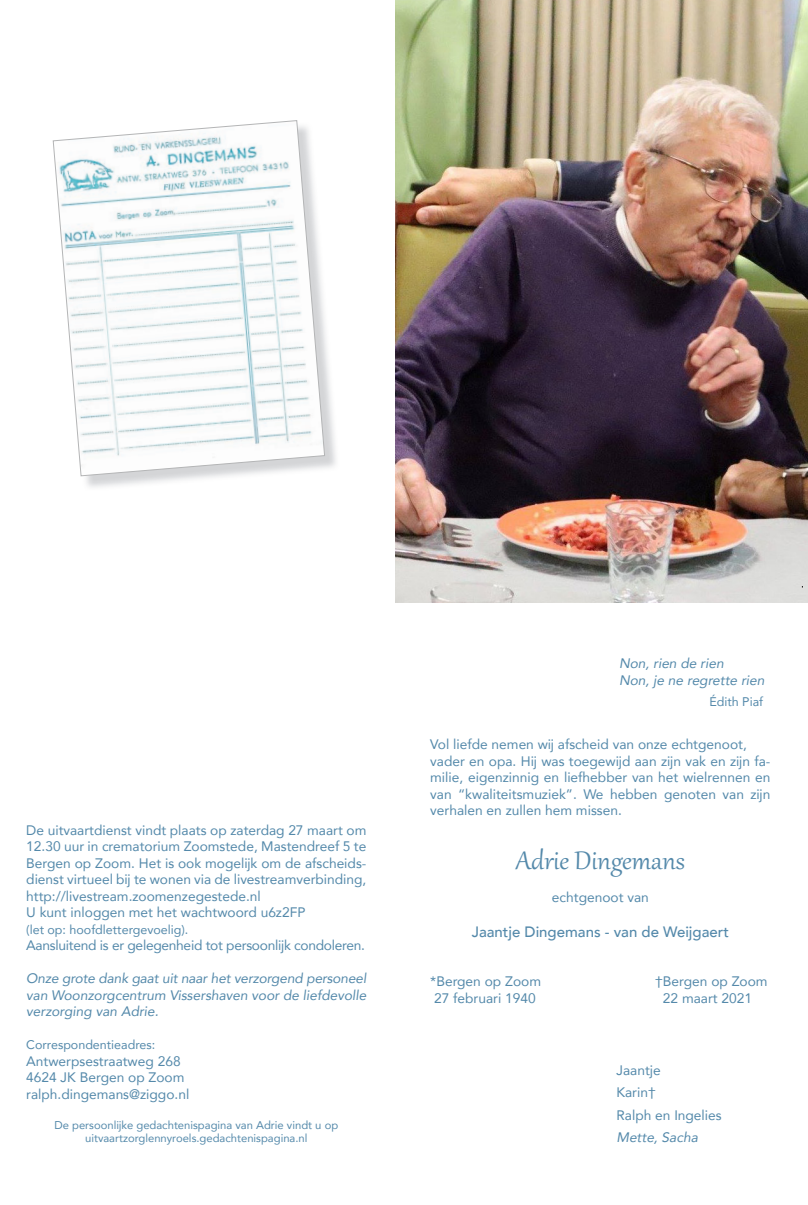
<style>
.page{position:relative;width:808px;height:1205px;background:#fff}
.page>*{position:absolute;margin:0;border:0;box-sizing:border-box;transform-origin:0 0}
.t1{font:31.25px "Gabriola";color:#5489aa}
.t2{font:500 15px "Avenir";color:#5489aa}
.t3{font:13.75px/16.5px "Avenir";color:#5489aa}
.t4{font:13.75px "Avenir";letter-spacing:-.02em;color:#5489aa}
.t5{font:italic 13.75px/16.5px "Avenir";color:#5489aa}
.t6{font:12.5px "Avenir";color:#5489aa}
.t7{font:11.25px/13.5px "Avenir";color:#5489aa;text-align:center}
</style>
<div class="page">
<img style="left:395px;top:0;width:413px;height:602px">
<svg style="left:53px;top:120px;width:272px;height:356px"></svg>
<p class="t3" style="left:26px;top:821px;width:342px">De uitvaartdienst vindt plaats op zaterdag 27 maart om 12.30 uur in crematorium Zoomstede, Mastendreef 5 te Bergen op Zoom. Het is ook mogelijk om de afscheids&shy;dienst virtueel bij te wonen via de livestreamverbinding, http://livestream.zoomenzegestede.nl<br>U kunt inloggen met het wachtwoord u6z2FP</p>
<p class="t6" style="left:26px;top:919px;width:164px">(let op: hoofdlettergevoelig).</p>
<p class="t4" style="left:26px;top:934px;width:340px">Aansluitend is er gelegenheid tot persoonlijk condoleren.</p>
<p class="t3" style="left:26px;top:970px;width:344px;text-align:justify">Onze grote dank gaatuitnaarhetverzorgend personeel van Woonzorgcentrum Vissershaven voor de liefdevolle verzorging van Adrie.</p>
<p class="t6" style="left:26px;top:1035px;width:131px">Correspondentieadres:</p>
<p class="t3" style="left:26px;top:1052px;width:165px">Antwerpsestraatweg 268<br>4624 JK Bergen op Zoom ralph.dingemans@ziggo.nl</p>
<p class="t7" style="left:54px;top:1118px;width:285px">De persoonlijke gedachtenispagina van Adrie vindt u op uitvaartzorglennyroels.gedachtenispagina.nl</p>
<p class="t5" style="left:619px;top:655px;width:150px">Non,rien de rien<br>Non,je ne regrette rien</p>
<p class="t6" style="left:709px;top:691px;width:55px">Édith Piaf</p>
<p class="t3" style="left:430px;top:736px;width:342px">Vol liefde nemen wij afscheid van onze echtgenoot, vader en opa. Hij was toegewijd aan zijn vak en zijn fa&shy;milie, eigenzinnig en liefhebber van het wielrennen en van “kwaliteitsmuziek”. We hebben genoten van zijn verhalen en zullen hem missen.</p>
<h1 class="t1" style="left:516px;top:840px;width:171px">Adrie Dingemans</h1>
<p class="t3" style="left:552px;top:889px;width:98px">echtgenoot van</p>
<p class="t2" style="left:472px;top:918px;width:259px">Jaantje Dingemans - van de Weijgaert</p>
<p class="t3" style="left:430px;top:973px;width:112px">*Bergen op Zoom</p>
<p class="t3" style="left:655px;top:973px;width:114px">†Bergen op Zoom</p>
<p class="t3" style="left:434px;top:989px;width:103px">27 februari 1940</p>
<p class="t3" style="left:663px;top:989px;width:91px">22 maart 2021</p>
<p class="t3" style="left:616px;top:1058px;width:107px;line-height:22.5px">Jaantje<br>Karin†<br>Ralph en Ingelies</p>
<p class="t5" style="left:616px;top:1129px;width:86px">Mette,Sacha</p>
</div>
